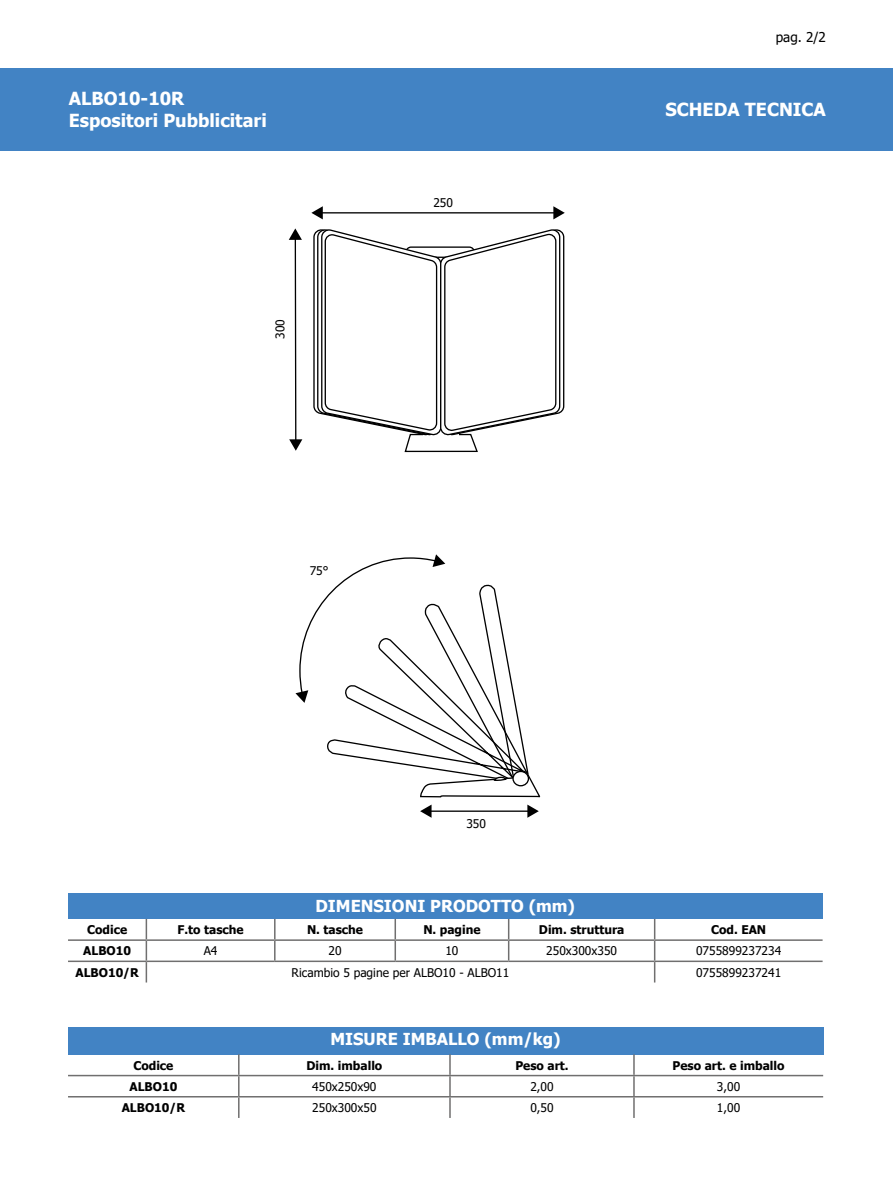
<style>
.page{position:relative;width:893px;height:1187px;background:#fff}
.page>*{position:absolute;margin:0;border:0;box-sizing:border-box;transform-origin:0 0}
.t1{font:700 18px/21.6px "Tahoma";color:#fff}
.t2{font:700 16.5px "Tahoma";color:#fff}
.t3{font:13.5px "Tahoma";color:#000}
.t4{font:12px "Tahoma";color:#000}
.t5{font:700 12px "Tahoma";color:#000}
</style>
<div class="page">
<div style="left:0;top:68px;width:893px;height:82px;background:#4283c4"></div>
<div style="left:68px;top:893px;width:755px;height:25px;background:#4283c4"></div>
<hr style="left:274px;top:918px;width:2px;height:21px;background:#706f6f">
<hr style="left:394px;top:918px;width:2px;height:21px;background:#706f6f">
<hr style="left:68px;top:939px;width:78px;height:1px;background:#706f6f">
<hr style="left:146px;top:939px;width:129px;height:1px;background:#706f6f">
<hr style="left:275px;top:939px;width:120px;height:1px;background:#706f6f">
<hr style="left:274px;top:940px;width:2px;height:20px;background:#706f6f">
<hr style="left:395px;top:939px;width:114px;height:1px;background:#706f6f">
<hr style="left:394px;top:940px;width:2px;height:20px;background:#706f6f">
<hr style="left:509px;top:939px;width:146px;height:1px;background:#706f6f">
<svg style="left:508px;top:918px;width:1px;height:42px"></svg>
<hr style="left:655px;top:939px;width:168px;height:1px;background:#706f6f">
<hr style="left:68px;top:960px;width:78px;height:2px;background:#706f6f">
<hr style="left:146px;top:960px;width:129px;height:2px;background:#706f6f">
<svg style="left:146px;top:918px;width:1px;height:64px"></svg>
<hr style="left:275px;top:960px;width:120px;height:2px;background:#706f6f">
<hr style="left:395px;top:960px;width:114px;height:2px;background:#706f6f">
<hr style="left:509px;top:960px;width:146px;height:2px;background:#706f6f">
<hr style="left:655px;top:960px;width:168px;height:2px;background:#706f6f">
<svg style="left:654px;top:918px;width:1px;height:64px"></svg>
<div style="left:68px;top:1026px;width:755px;height:28px;background:#4283c4"></div>
<hr style="left:238px;top:1054px;width:2px;height:20px;background:#706f6f">
<hr style="left:449px;top:1054px;width:2px;height:20px;background:#706f6f">
<hr style="left:633px;top:1054px;width:2px;height:20px;background:#706f6f">
<hr style="left:68px;top:1074px;width:171px;height:2px;background:#706f6f">
<hr style="left:239px;top:1074px;width:211px;height:2px;background:#706f6f">
<svg style="left:238px;top:1076px;width:2px;height:19px"></svg>
<hr style="left:450px;top:1074px;width:184px;height:2px;background:#706f6f">
<svg style="left:449px;top:1076px;width:2px;height:19px"></svg>
<hr style="left:634px;top:1074px;width:189px;height:2px;background:#706f6f">
<svg style="left:633px;top:1076px;width:2px;height:19px"></svg>
<hr style="left:68px;top:1095px;width:171px;height:2px;background:#706f6f">
<hr style="left:239px;top:1095px;width:211px;height:2px;background:#706f6f">
<hr style="left:238px;top:1097px;width:2px;height:20px;background:#706f6f">
<hr style="left:450px;top:1095px;width:184px;height:2px;background:#706f6f">
<hr style="left:449px;top:1097px;width:2px;height:20px;background:#706f6f">
<hr style="left:634px;top:1095px;width:189px;height:2px;background:#706f6f">
<hr style="left:633px;top:1097px;width:2px;height:20px;background:#706f6f">
<svg style="left:313px;top:229px;width:252px;height:223px"></svg>
<hr style="left:321px;top:212px;width:234px;height:1px;background:#000">
<svg style="left:311px;top:206px;width:12px;height:13px"></svg>
<svg style="left:553px;top:206px;width:12px;height:13px"></svg>
<hr style="left:295px;top:238px;width:1px;height:203px;background:#000">
<svg style="left:289px;top:228px;width:13px;height:12px"></svg>
<svg style="left:289px;top:439px;width:13px;height:11px"></svg>
<svg style="left:295px;top:554px;width:246px;height:263px"></svg>
<h1 class="t1" style="left:69px;top:89px;width:200px">ALBO10-10R<br>Espositori Pubblicitari</h1>
<p class="t4" style="left:272px;top:339px;width:21px;rotate:-90deg">300</p>
<p class="t4" style="left:310px;top:563px;width:20px">75°</p>
<p class="t4" style="left:433px;top:195px;width:21px">250</p>
<p class="t3" style="left:776px;top:28px;width:52px">pag. 2/2</p>
<h1 class="t1" style="left:678px;top:91px;width:162px">SCHEDA TECNICA</h1>
<h1 class="t1" style="left:665px;top:99px;width:162px">SCHEDA TECNICA</h1>
<p class="t4" style="left:466px;top:815px;width:21px">350</p>
<h2 class="t2" style="left:315px;top:894px;width:261px">DIMENSIONI PRODOTTO (mm)</h2>
<p class="t5" style="left:87px;top:921px;width:42px">Codice</p>
<p class="t5" style="left:178px;top:921px;width:68px">F.to tasche</p>
<p class="t5" style="left:307px;top:921px;width:58px">N. tasche</p>
<p class="t5" style="left:423px;top:921px;width:59px">N. pagine</p>
<p class="t5" style="left:539px;top:921px;width:87px">Dim. struttura</p>
<p class="t5" style="left:711px;top:921px;width:57px">Cod. EAN</p>
<p class="t5" style="left:83px;top:942px;width:49px">ALBO10</p>
<p class="t4" style="left:204px;top:942px;width:15px">A4</p>
<p class="t4" style="left:328px;top:942px;width:15px">20</p>
<p class="t4" style="left:445px;top:942px;width:15px">10</p>
<p class="t4" style="left:546px;top:942px;width:72px">250x300x350</p>
<p class="t4" style="left:696px;top:942px;width:87px">0755899237234</p>
<p class="t5" style="left:75px;top:963px;width:65px">ALBO10/R</p>
<p class="t4" style="left:292px;top:964px;width:219px">Ricambio 5 pagine per ALBO10 - ALBO11</p>
<p class="t4" style="left:696px;top:964px;width:87px">0755899237241</p>
<h2 class="t2" style="left:330px;top:1027px;width:232px">MISURE IMBALLO (mm/kg)</h2>
<p class="t5" style="left:133px;top:1056px;width:42px">Codice</p>
<p class="t5" style="left:306px;top:1056px;width:77px">Dim. imballo</p>
<p class="t5" style="left:515px;top:1056px;width:55px">Peso art.</p>
<p class="t5" style="left:673px;top:1056px;width:113px">Peso art. e imballo</p>
<p class="t5" style="left:129px;top:1077px;width:49px">ALBO10</p>
<p class="t4" style="left:312px;top:1078px;width:66px">450x250x90</p>
<p class="t4" style="left:530px;top:1078px;width:25px">2,00</p>
<p class="t4" style="left:717px;top:1078px;width:25px">3,00</p>
<p class="t5" style="left:122px;top:1099px;width:65px">ALBO10/R</p>
<p class="t4" style="left:312px;top:1099px;width:66px">250x300x50</p>
<p class="t4" style="left:530px;top:1099px;width:25px">0,50</p>
<p class="t4" style="left:717px;top:1099px;width:25px">1,00</p>
</div>
